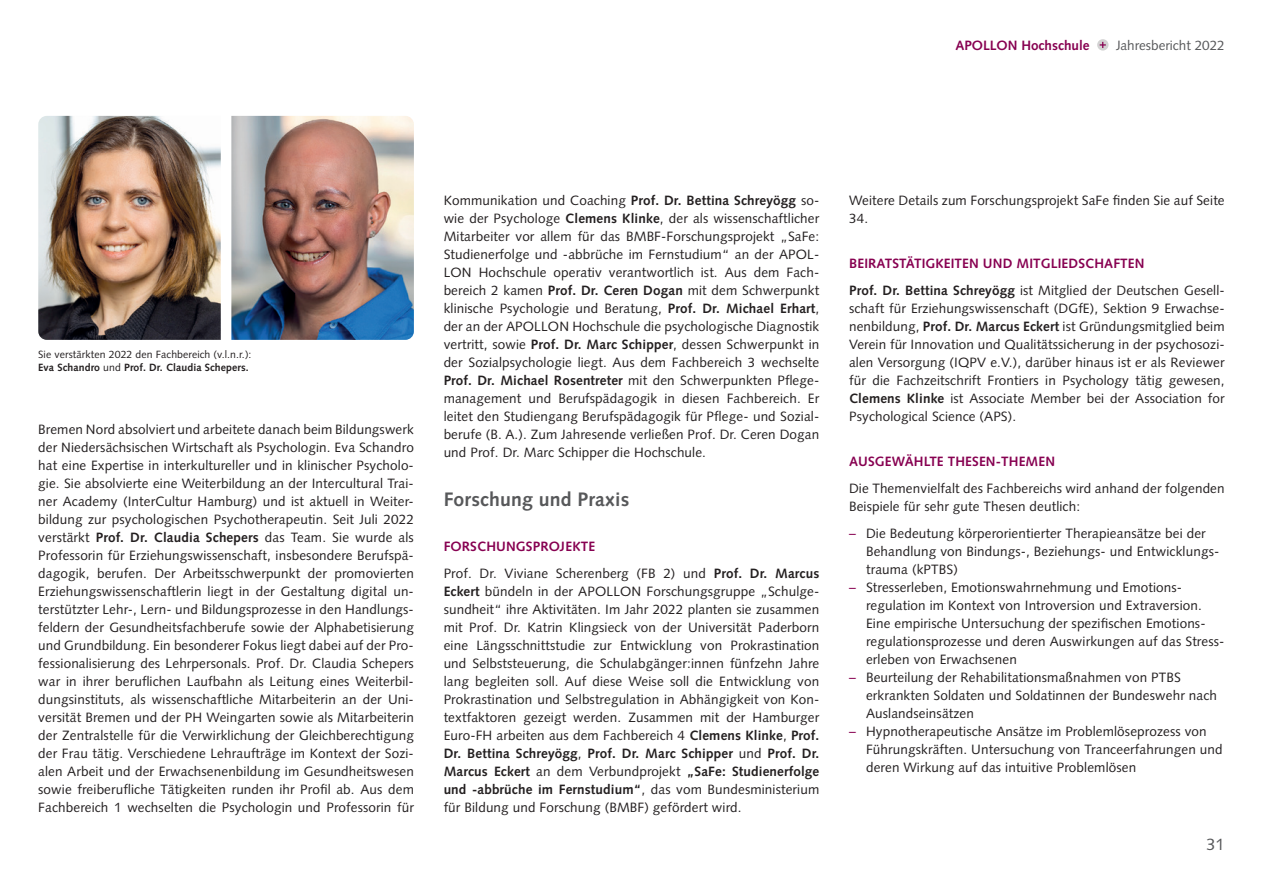
<style>
.page{position:relative;width:1263px;height:893px;background:#fff}
.page>*{position:absolute;margin:0;border:0;box-sizing:border-box;transform-origin:0 0}
.Head_02{font:700 19.5px "Syntax LT Std";letter-spacing:.01em;color:#57585a}
.t1{font:16.5px "Syntax LT Std";color:#57585a}
._01_Fießtext{font:13.5px/18px "Syntax LT Std";letter-spacing:.01em;color:#231f20}
._01_ZÜ_Maxi{font:700 13.5px "Syntax LT Std";letter-spacing:.01em;color:#870151}
._01_Fließtext_Abstan{font:13.5px/18px "Syntax LT Std";letter-spacing:.01em;color:#231f20}
.t2{font:13.5px "Syntax LT Std";color:#57585a}
._02_BU{font:10.5px/13.5px "Syntax LT Std";letter-spacing:.01em;color:#231f20}
.s1{font-weight:700}
.s2{color:#870151}
</style>
<div class="page">
<svg style="left:1097px;top:39px;width:11px;height:12px"></svg>
<svg style="left:1100px;top:42px;width:6px;height:6px"></svg>
<img style="left:38px;top:116px;width:183px;height:224px">
<img style="left:231px;top:116px;width:183px;height:224px">
<p class="_01_ZÜ_Maxi" style="left:955px;top:37px;width:136px">APOLLON Hochschule</p>
<p class="t2" style="left:1116px;top:37px;width:110px">Jahresbericht 2022</p>
<p class="_02_BU" style="left:38px;top:347px;width:215px">Sie verstärkten 2022 den Fachbereich (v.l.n.r.):<br><span class="s1">Eva Schandro</span> und <span class="s1">Prof. Dr. Claudia Schepers.</span></p>
<p class="_01_Fießtext" style="left:38px;top:421px;width:377px;text-align:justify">Bremen Nord absolviert und arbeitete danach beim Bildungswerk der Niedersächsischen Wirtschaft als Psychologin. Eva Schandro hat eine Expertise in interkultureller und in klinischer Psycholo&shy;gie. Sie absolvierte eine Weiterbildung an der Intercultural Trai&shy;ner Academy (InterCultur Hamburg) und ist aktuell in Weiter&shy;bildung zur psychologischen Psychotherapeutin. Seit Juli 2022 verstärkt <span class="s1">Prof. Dr. Claudia Schepers</span> das Team. Sie wurde als Professorin für Erziehungswissenschaft, insbesondere Berufspä&shy;dagogik, berufen. Der Arbeitsschwerpunkt der promovierten Erziehungswissenschaftlerin liegt in der Gestaltung digital un&shy;terstützter Lehr-, Lern- und Bildungsprozesse in den Handlungs&shy;feldern der Gesundheitsfachberufe sowie der Alphabetisierung und Grundbildung. Ein besonderer Fokus liegt dabei auf der Pro&shy;fessionalisierung des Lehrpersonals. Prof. Dr. Claudia Schepers war in ihrer beruflichen Laufbahn als Leitung eines Weiterbil&shy;dungsinstituts, als wissenschaftliche Mitarbeiterin an der Uni&shy;versität Bremen und der PH Weingarten sowie als Mitarbeiterin der Zentralstelle für die Verwirklichung der Gleichberechtigung der Frau tätig. Verschiedene Lehraufträge im Kontext der Sozi&shy;alen Arbeit und der Erwachsenenbildung im Gesundheitswesen sowie freiberufliche Tätigkeiten runden ihr Profil ab. Aus dem Fachbereich 1 wechselten die Psychologin und Professorin für</p>
<p class="_01_Fießtext" style="left:444px;top:191px;width:377px;text-align:justify">Kommunikation und Coaching <span class="s1">Prof. Dr. Bettina Schreyögg</span> so&shy;wie der Psychologe <span class="s1">Clemens Klinke</span>, der als wissenschaftlicher Mitarbeiter vor allem für das BMBF-Forschungsprojekt „SaFe:<br>Studienerfolge und -abbrüche im Fernstudium“ an der APOL-LON Hochschule operativ verantwortlich ist. Aus dem Fach&shy;bereich 2 kamen <span class="s1">Prof. Dr. Ceren Dogan</span> mit dem Schwerpunkt klinische Psychologie und Beratung, <span class="s1">Prof. Dr. Michael Erhart</span>, der an der APOLLON Hochschule die psychologische Diagnostik vertritt, sowie <span class="s1">Prof. Dr. Marc Schipper</span>, dessen Schwerpunkt in der Sozialpsychologie liegt. Aus dem Fachbereich 3 wechselte <span class="s1">Prof. Dr. Michael Rosentreter</span> mit den Schwerpunkten Pflege&shy;management und Berufspädagogik in diesen Fachbereich. Er leitet den Studiengang Berufspädagogik für Pflege- und Sozial&shy;berufe (B. A.). Zum Jahresende verließen Prof. Dr. Ceren Dogan und Prof. Dr. Marc Schipper die Hochschule.</p>
<p class="Head_02" style="left:444px;top:488px;width:187px">Forschung und Praxis</p>
<p class="_01_ZÜ_Maxi" style="left:444px;top:539px;width:153px">FORSCHUNGSPROJEKTE</p>
<p class="_01_Fießtext" style="left:444px;top:565px;width:377px;text-align:justify">Prof. Dr. Viviane Scherenberg (FB 2) und <span class="s1">Prof. Dr. Marcus Eckert</span> bündeln in der APOLLON Forschungsgruppe „Schulge&shy;sundheit“ ihre Aktivitäten. Im Jahr 2022 planten sie zusammen mit Prof. Dr. Katrin Klingsieck von der Universität Paderborn eine Längsschnittstudie zur Entwicklung von Prokrastination und Selbststeuerung, die Schulabgänger:innen fünfzehn Jahre lang begleiten soll. Auf diese Weise soll die Entwicklung von Prokrastination und Selbstregulation in Abhängigkeit von Kon&shy;textfaktoren gezeigt werden. Zusammen mit der Hamburger Euro-FH arbeiten aus dem Fachbereich 4 <span class="s1">Clemens Klinke</span>, <span class="s1">Prof.<br>Dr. Bettina Schreyögg</span>, <span class="s1">Prof. Dr. Marc Schipper</span> und <span class="s1">Prof. Dr.<br>Marcus Eckert</span> an dem Verbundprojekt <span class="s1">„SaFe: Studienerfolge und -abbrüche im Fernstudium“</span>, das vom Bundesministerium für Bildung und Forschung (BMBF) gefördert wird.</p>
<p class="_01_Fließtext_Abstan" style="left:849px;top:191px;width:377px">Weitere Details zum Forschungsprojekt SaFe finden Sie auf Seite<br>34.</p>
<p class="_01_ZÜ_Maxi" style="left:849px;top:255px;width:297px">BEIRATSTÄTIGKEITEN UND MITGLIEDSCHAFTEN</p>
<p class="_01_Fießtext" style="left:849px;top:281px;width:377px;text-align:justify"><span class="s1">Prof. Dr. Bettina Schreyögg</span> ist Mitglied der Deutschen Gesell&shy;schaft für Erziehungswissenschaft (DGfE), Sektion 9 Erwachse&shy;nenbildung, <span class="s1">Prof. Dr. Marcus Eckert</span> ist Gründungsmitglied beim Verein für Innovation und Qualitätssicherung in der psychosozi&shy;alen Versorgung (IQPV e.V.), darüber hinaus ist er als Reviewer für die Fachzeitschrift Frontiers in Psychology tätig gewesen, <span class="s1">Clemens Klinke</span> ist Associate Member bei der Association for Psychological Science (APS).</p>
<p class="_01_ZÜ_Maxi" style="left:849px;top:453px;width:208px">AUSGEWÄHLTE THESEN-THEMEN</p>
<p class="_01_Fießtext" style="left:849px;top:479px;width:377px">Die Themenvielfalt des Fachbereichs wird anhand der folgenden<br>Beispiele für sehr gute Thesen deutlich:</p>
<p class="_01_Fießtext" style="left:866px;top:524px;width:355px;text-indent:-17px"><span class="s2">–</span> Die Bedeutung körperorientierter Therapieansätze bei der<br>Behandlung von Bindungs-, Beziehungs- und Entwicklungs&shy;trauma (kPTBS)</p>
<p class="_01_Fießtext" style="left:866px;top:578px;width:358px;text-indent:-17px"><span class="s2">–</span> Stresserleben, Emotionswahrnehmung und Emotions&shy;regulation im Kontext von Introversion und Extraversion.<br>Eine empirische Untersuchung der spezifischen Emotions&shy;regulationsprozesse und deren Auswirkungen auf das Stress&shy;erleben von Erwachsenen</p>
<p class="_01_Fießtext" style="left:866px;top:668px;width:352px;text-indent:-17px"><span class="s2">–</span> Beurteilung der Rehabilitationsmaßnahmen von PTBS erkrankten Soldaten und Soldatinnen der Bundeswehr nach<br>Auslandseinsätzen</p>
<p class="_01_Fießtext" style="left:866px;top:722px;width:358px;text-indent:-17px"><span class="s2">–</span> Hypnotherapeutische Ansätze im Problemlöseprozess von<br>Führungskräften. Untersuchung von Tranceerfahrungen und deren Wirkung auf das intuitive Problemlösen</p>
<p class="t1" style="left:1206px;top:835px;width:20px">31</p>
</div>
